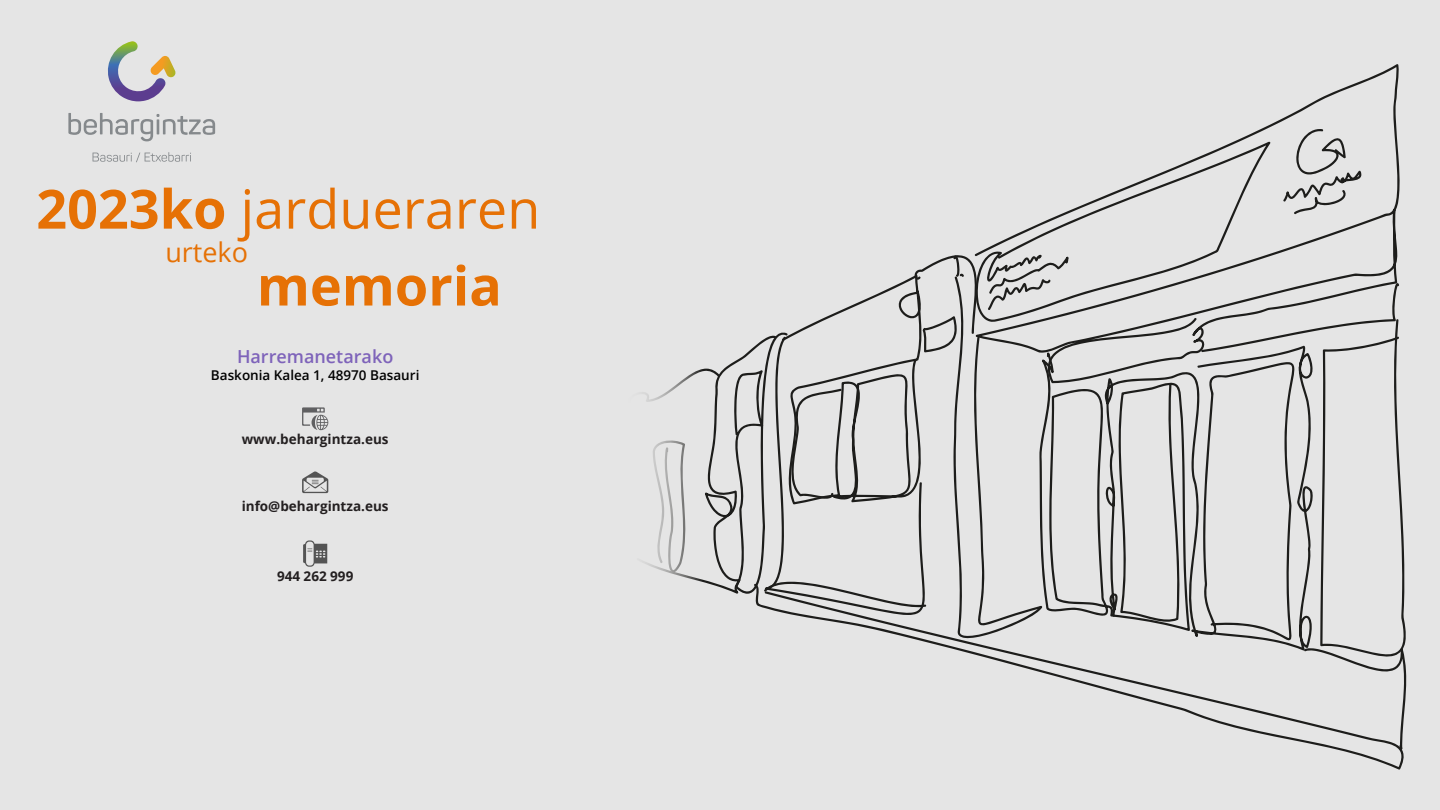
<style>
.page{position:relative;width:1440px;height:810px;background:#e5e5e5}
.page>*{position:absolute;margin:0;border:0;box-sizing:border-box;transform-origin:0 0}
.t1{font:54px "Open Sans";color:#e67105}
.t2{font:700 54px "Open Sans";color:#e67105}
.t3{font:27px "Open Sans";color:#e67105}
.t4{font:600 18px "Open Sans";color:#7e63ba}
.t5{font:700 13.5px "Open Sans";color:#231f20}
.t6{font:600 13.5px "Open Sans";color:#000}
.s1{font-weight:700}
</style>
<div class="page">
<svg style="left:974px;top:64px;width:426px;height:191px"></svg>
<svg style="left:1283px;top:128px;width:79px;height:87px"></svg>
<svg style="left:975px;top:141px;width:296px;height:114px"></svg>
<svg style="left:93px;top:152px;width:98px;height:10px"></svg>
<svg style="left:108px;top:41px;width:68px;height:60px"></svg>
<svg style="left:68px;top:113px;width:147px;height:28px"></svg>
<svg style="left:302px;top:407px;width:26px;height:23px"></svg>
<svg style="left:303px;top:540px;width:24px;height:27px"></svg>
<svg style="left:302px;top:471px;width:26px;height:22px"></svg>
<svg style="left:702px;top:255px;width:705px;height:495px"></svg>
<svg style="left:642px;top:369px;width:60px;height:213px"></svg>
<h1 class="t1" style="left:36px;top:172px;width:506px"><span class="s1">2023ko</span> jardueraren</h1>
<h2 class="t3" style="left:165px;top:234px;width:84px">urteko</h2>
<h1 class="t2" style="left:257px;top:248px;width:246px">memoria</h1>
<h3 class="t4" style="left:237px;top:345px;width:158px">Harremanetarako</h3>
<p class="t6" style="left:211px;top:366px;width:210px">Baskonia Kalea 1, 48970 Basauri</p>
<p class="t5" style="left:242px;top:430px;width:148px">www.behargintza.eus</p>
<p class="t5" style="left:242px;top:497px;width:148px">info@behargintza.eus</p>
<p class="t5" style="left:277px;top:566px;width:78px">944 262 999</p>
</div>
